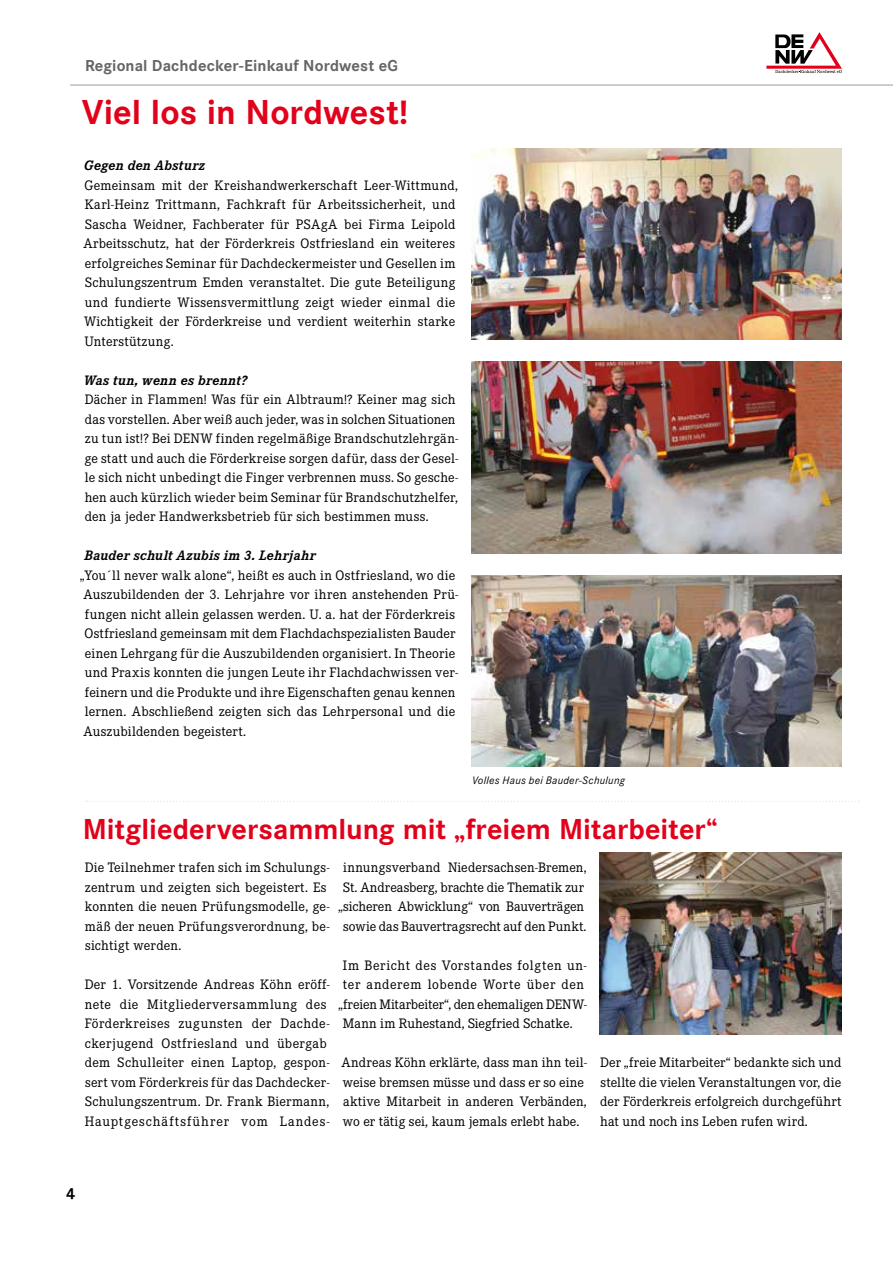
<style>
.page{position:relative;width:893px;height:1263px;background:#fff}
.page>*{position:absolute;margin:0;border:0;box-sizing:border-box;transform-origin:0 0}
.t1{font:700 36px "Corporate S Pro";color:#e2001a}
.t2{font:700 30px "Corporate S Pro";color:#e2001a}
.t3{font:700 16.5px "Corporate S Pro";letter-spacing:.005em;color:#646567}
.t4{font:700 16.5px "Corporate S Pro";color:#000}
.t5{font:14.25px/19.5px "Corporate E Pro";letter-spacing:.015em;color:#000}
.t6{font:italic 700 14.25px "Corporate E Pro";letter-spacing:.02em;color:#000}
.t7{font:14.25px "Corporate E Pro";letter-spacing:-.015em;color:#000}
.t8{font:14.25px "Corporate E Pro";letter-spacing:.04em;color:#000}
.t9{font:14.25px "Corporate E Pro";letter-spacing:.035em;color:#000}
.t10{font:italic 11.25px "Corporate S Pro";letter-spacing:.025em;color:#000}
</style>
<div class="page">
<img style="left:471px;top:149px;width:370px;height:191px">
<img style="left:471px;top:362px;width:370px;height:191px">
<img style="left:471px;top:575px;width:370px;height:191px">
<img style="left:600px;top:853px;width:241px;height:182px">
<hr style="left:70px;top:85px;width:823px;height:1px;background:#9c9e9f">
<svg style="left:766px;top:32px;width:76px;height:41px"></svg>
<svg style="left:86px;top:801px;width:773px;height:1px"></svg>
<p class="t3" style="left:85px;top:52px;width:315px">Regional Dachdecker-Einkauf Nordwest eG</p>
<h1 class="t1" style="left:82px;top:84px;width:328px">Viel los in Nordwest!</h1>
<p class="t6" style="left:84px;top:155px;width:122px">Gegen den Absturz</p>
<p class="t5" style="left:83px;top:174px;width:376px">Gemeinsam mit der Kreishandwerkerschaft Leer-Wittmund, Karl-Heinz Trittmann, Fachkraft für Arbeitssicherheit, und Sascha Weidner, Fachberater für PSAgA bei Firma Leipold Arbeitsschutz, hat der Förderkreis Ostfriesland ein weiteres erfolgreiches Seminar für Dachdeckermeister und Gesellen im Schulungszentrum Emden veranstaltet. Die gute Beteiligung und fundierte Wissensvermittlung zeigt wieder einmal die Wichtigkeit der Förderkreise und verdient weiterhin starke Unterstützung.</p>
<p class="t6" style="left:84px;top:369px;width:165px">Was tun, wenn es brennt?</p>
<p class="t5" style="left:85px;top:389px;width:375px">Dächer in Flammen! Was für ein Albtraum!? Keiner mag sich das vorstellen. Aber weiß auch jeder, was in solchen Situationen zu tun ist!? Bei DENW finden regelmäßige Brandschutzlehrgän&shy;ge statt und auch die Förderkreise sorgen dafür, dass der Gesel&shy;le sich nicht unbedingt die Finger verbrennen muss. So gesche&shy;hen auch kürzlich wieder beim Seminar für Brandschutzhelfer, den ja jeder Handwerksbetrieb für sich bestimmen muss.</p>
<p class="t6" style="left:84px;top:545px;width:233px">Bauder schult Azubis im 3. Lehrjahr</p>
<p class="t5" style="left:80px;top:564px;width:380px">„You´ll never walk alone“, heißt es auch in Ostfriesland, wo die Auszubildenden der 3. Lehrjahre vor ihren anstehenden Prü&shy;fungen nicht allein gelassen werden. U. a. hat der Förderkreis Ostfriesland gemeinsam mit dem Flachdachspezialisten Bauder einen Lehrgang für die Auszubildenden organisiert. In Theorie und Praxis konnten die jungen Leute ihr Flachdachwissen ver&shy;feinern und die Produkte und ihre Eigenschaften genau kennen lernen. Abschließend zeigten sich das Lehrpersonal und die Auszubildenden begeistert.</p>
<p class="t10" style="left:472px;top:772px;width:154px">Volles Haus bei Bauder-Schulung</p>
<h2 class="t2" style="left:83px;top:806px;width:636px">Mitgliederversammlung mit „freiem Mitarbeiter“</h2>
<p class="t5" style="left:85px;top:857px;width:246px">Die Teilnehmer trafen sich im Schulungs&shy;zentrum und zeigten sich begeistert. Es konnten die neuen Prüfungsmodelle, ge&shy;mäß der neuen Prüfungsverordnung, be&shy;sichtigt werden.</p>
<p class="t5" style="left:85px;top:974px;width:246px">Der 1. Vorsitzende Andreas Köhn eröff&shy;nete die Mitgliederversammlung des Förderkreises zugunsten der Dachde&shy;ckerjugend Ostfriesland und übergab dem Schulleiter einen Laptop, gespon&shy;sert vom Förderkreis für das Dachdecker-Schulungszentrum. Dr. Frank Biermann, Hauptgeschäftsführer vom Landes-</p>
<p class="t5" style="left:338px;top:857px;width:250px;text-align:center">innungsverband Niedersachsen-Bremen, St. Andreasberg, brachte die Thematik zur „sicheren Abwicklung“ von Bauverträgen sowie das Bauvertragsrecht auf den Punkt.</p>
<p class="t8" style="left:343px;top:955px;width:245px">Im Bericht des Vorstandes folgten un-</p>
<p class="t9" style="left:343px;top:975px;width:243px">ter anderem lobende Worte über den</p>
<p class="t7" style="left:338px;top:994px;width:250px">„freien Mitarbeiter“, den ehemaligen DENW-</p>
<p class="t5" style="left:343px;top:1013px;width:231px">Mann im Ruhestand, Siegfried Schatke.</p>
<p class="t5" style="left:342px;top:1052px;width:247px">Andreas Köhn erklärte, dass man ihn teil&shy;weise bremsen müsse und dass er so eine aktive Mitarbeit in anderen Verbänden, wo er tätig sei, kaum jemals erlebt habe.</p>
<p class="t5" style="left:600px;top:1052px;width:243px;text-align:justify">Der „freie Mitarbeiter“ bedankte sich und stellte die vielen Veranstaltungen vor, die der Förderkreis erfolgreich durchgeführt hat und noch ins Leben rufen wird.</p>
<p class="t4" style="left:66px;top:1181px;width:11px">4</p>
</div>
